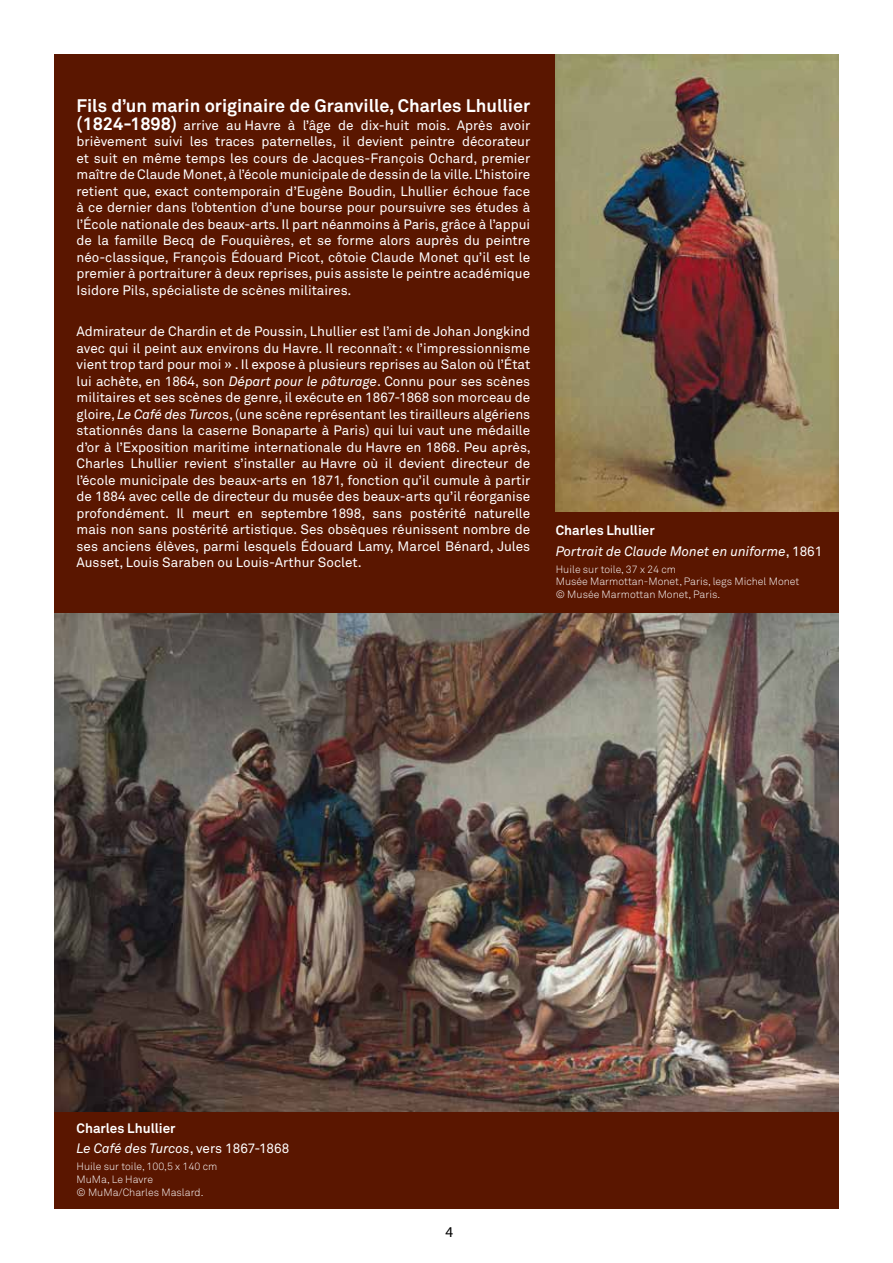
<style>
.page{position:relative;width:893px;height:1263px;background:#fff}
.page>*{position:absolute;margin:0;border:0;box-sizing:border-box;transform-origin:0 0}
.t1{font:700 18px "Akkurat";color:#fff}
.t2{font:15px "Myriad Pro";color:#000}
.t3{font:13.5px/16.5px "Akkurat";color:#fff;text-align:justify}
.t4{font:italic 13.5px/20.4px "Akkurat";color:#fff}
.t5{font:700 13.5px/20.4px "Akkurat";color:#fff}
.t6{font:300 10.5px/12.6px "Akkurat";color:#fff}
.s1{font-weight:700;font-size:18px}
.s2{font-style:italic}
.s3{font-weight:700;font-style:normal}
.s4{font-style:normal}
.s5{font-weight:400;font-style:italic}
.s6{font-weight:400}
</style>
<div class="page">
<div style="left:54px;top:54px;width:785px;height:1155px;background:#5a1600"></div>
<img style="left:54px;top:614px;width:785px;height:497px">
<img style="left:556px;top:54px;width:283px;height:457px">
<h1 class="t1" style="left:77px;top:94px;width:455px">Fils d’un marin originaire de Granville, Charles Lhullier</h1>
<p class="t3" style="left:77px;top:117px;width:455px"><span class="s1">(1824-1898)</span> arrive au Havre à l’âge de dix-huit mois. Après avoir brièvement suivi les traces paternelles, il devient peintre décorateur et suit en même temps les cours de Jacques-François Ochard, premier maître de Claude Monet, à l’école municipale de dessin de la ville. L’histoire retient que, exact contemporain d’Eugène Boudin, Lhullier échoue face à ce dernier dans l’obtention d’une bourse pour poursuivre ses études à l’École nationale des beaux-arts. Il part néanmoins à Paris, grâce à l’appui de la famille Becq de Fouquières, et se forme alors auprès du peintre néo-classique, François Édouard Picot, côtoie Claude Monet qu’il est le premier à portraiturer à deux reprises, puis assiste le peintre académique Isidore Pils, spécialiste de scènes militaires.</p>
<p class="t3" style="left:77px;top:324px;width:456px">Admirateur de Chardin et de Poussin, Lhullier est l’ami de Johan Jongkind avec qui il peint aux environs du Havre. Il reconnaît: « l’impressionnisme vient trop tard pour moi » . Il expose à plusieurs reprises au Salon où l’État lui achète, en 1864, son <span class="s2">Départ pour le pâturage</span>. Connu pour ses scènes militaires et ses scènes de genre, il exécute en 1867-1868 son morceau de gloire, <span class="s2">Le Café des Turco</span>s, (une scène représentant les tirailleurs algériens stationnés dans la caserne Bonaparte à Paris) qui lui vaut une médaille d’or à l’Exposition maritime internationale du Havre en 1868. Peu après, Charles Lhullier revient s’installer au Havre où il devient directeur de l’école municipale des beaux-arts en 1871, fonction qu’il cumule à partir de 1884 avec celle de directeur du musée des beaux-arts qu’il réorganise profondément. Il meurt en septembre 1898, sans postérité naturelle mais non sans postérité artistique. Ses obsèques réunissent nombre de ses anciens élèves, parmi lesquels Édouard Lamy, Marcel Bénard, Jules Ausset, Louis Saraben ou Louis-Arthur Soclet.</p>
<p class="t4" style="left:556px;top:521px;width:268px"><span class="s3">Charles Lhullier<br></span>Portrait de Claude Monet en uniforme<span class="s4">, 1861</span></p>
<p class="t6" style="left:556px;top:563px;width:245px">Huile sur toile, 37 x 24 cm<br>Musée Marmottan-Monet, Paris, legs Michel Monet © Musée Marmottan Monet, Paris.</p>
<p class="t5" style="left:77px;top:1118px;width:214px">Charles Lhullier<br><span class="s5">Le Café des Turcos</span><span class="s6">, vers 1867-1868</span></p>
<p class="t6" style="left:77px;top:1160px;width:142px">Huile sur toile, 100,5 x 140 cm<br>MuMa, Le Havre<br>© MuMa/Charles Maslard.</p>
<p class="t2" style="left:445px;top:1222px;width:9px">4</p>
</div>
